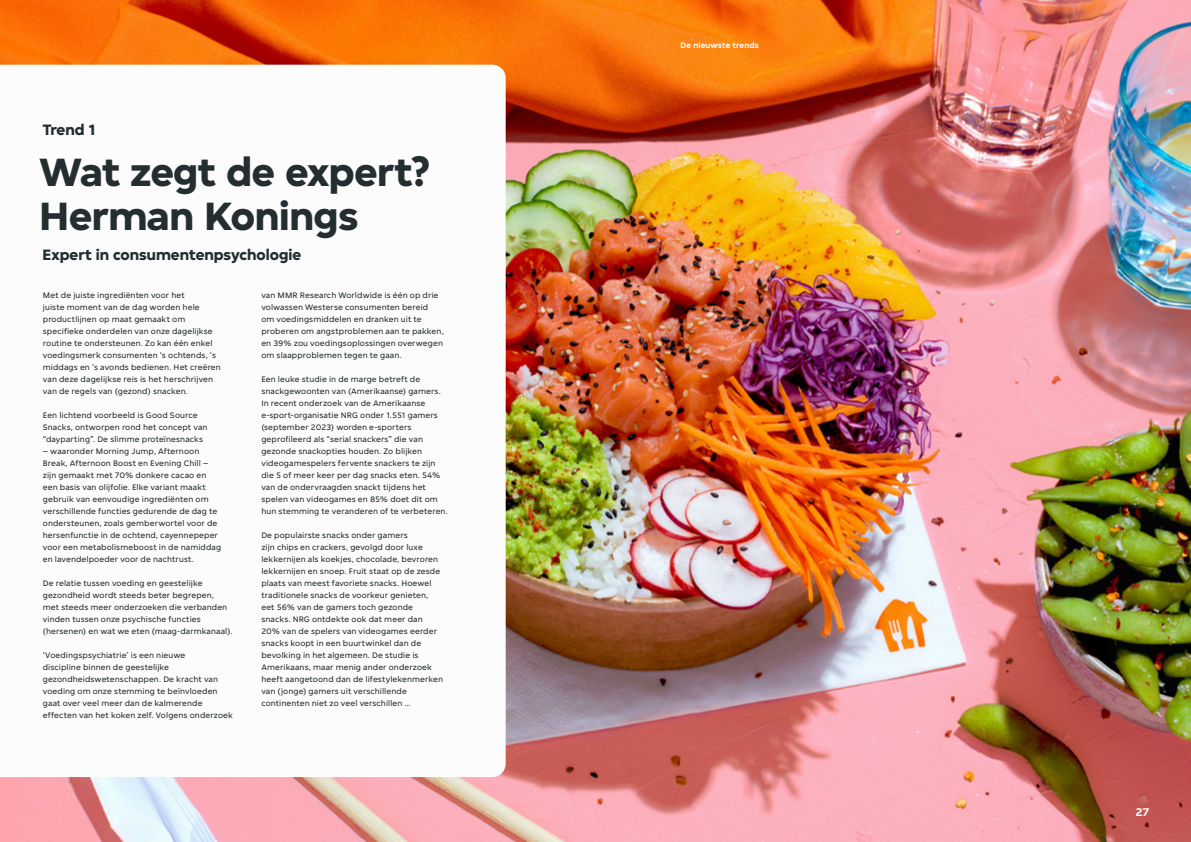
<style>
.page{position:relative;width:1191px;height:842px;background:#fff}
.page>*{position:absolute;margin:0;border:0;box-sizing:border-box;transform-origin:0 0}
.t1{font:800 42px/44px "JET Sans";letter-spacing:-.005em;color:#242e30}
.t2{font:800 16px "JET Sans";color:#242e30}
.t3{font:700 12px "JET Sans";color:#fff}
.t4{font:8.5px/12px "JET Sans";letter-spacing:.01em;color:#242e30}
.t5{font:700 8.5px "JET Sans";letter-spacing:.015em;color:#fff}
</style>
<div class="page">
<img style="left:0;top:0;width:1191px;height:842px">
<svg style="left:0;top:65px;width:506px;height:712px"></svg>
<h2 class="t2" style="left:43px;top:119px;width:55px">Trend 1</h2>
<h1 class="t1" style="left:40px;top:152px;width:392px">Wat zegt de expert?<br>Herman Konings</h1>
<h2 class="t2" style="left:43px;top:244px;width:260px">Expert in consumentenpsychologie</h2>
<p class="t4" style="left:43px;top:289px;width:179px">Met de juiste ingrediënten voor het<br>juiste moment van de dag worden hele productlijnen op maat gemaakt om specifieke onderdelen van onze dagelijkse routine te ondersteunen. Zo kan één enkel voedingsmerk consumenten ‘s ochtends, ‘s middags en ‘s avonds bedienen. Het creëren van deze dagelijkse reis is het herschrijven van de regels van (gezond) snacken.</p>
<p class="t4" style="left:43px;top:409px;width:166px">Een lichtend voorbeeld is Good Source<br>Snacks, ontworpen rond het concept van “dayparting”. De slimme proteïnesnacks</p>
<p class="t4" style="left:43px;top:445px;width:180px">– waaronder Morning Jump, Afternoon Break, Afternoon Boost en Evening Chill – zijn gemaakt met 70% donkere cacao en een basis van olijfolie. Elke variant maakt gebruik van eenvoudige ingrediënten om verschillende functies gedurende de dag te ondersteunen, zoals gemberwortel voor de hersenfunctie in de ochtend, cayennepeper voor een metabolismeboost in de namiddag en lavendelpoeder voor de nachtrust.</p>
<p class="t4" style="left:43px;top:578px;width:191px">De relatie tussen voeding en geestelijke gezondheid wordt steeds beter begrepen, met steeds meer onderzoeken die verbanden vinden tussen onze psychische functies (hersenen) en wat we eten (maag-darmkanaal).</p>
<p class="t4" style="left:43px;top:650px;width:192px">‘Voedingspsychiatrie’ is een nieuwe<br>discipline binnen de geestelijke gezondheidswetenschappen. De kracht van voeding om onze stemming te beïnvloeden gaat over veel meer dan de kalmerende effecten van het koken zelf. Volgens onderzoek</p>
<p class="t4" style="left:261px;top:290px;width:184px">van MMR Research Worldwide is één op drie volwassen Westerse consumenten bereid<br>om voedingsmiddelen en dranken uit te proberen om angstproblemen aan te pakken, en 39% zou voedingsoplossingen overwegen om slaapproblemen tegen te gaan.</p>
<p class="t4" style="left:261px;top:374px;width:188px">Een leuke studie in de marge betreft de snackgewoonten van (Amerikaanse) gamers.<br>In recent onderzoek van de Amerikaanse e-sport-organisatie NRG onder 1.551 gamers (september 2023) worden e-sporters geprofileerd als “serial snackers” die van gezonde snackopties houden. Zo blijken videogamespelers fervente snackers te zijn die 5 of meer keer per dag snacks eten. 54% van de ondervraagden snackt tijdens het spelen van videogames en 85% doet dit om hun stemming te veranderen of te verbeteren.</p>
<p class="t4" style="left:261px;top:530px;width:183px">De populairste snacks onder gamers<br>zijn chips en crackers, gevolgd door luxe lekkernijen als koekjes, chocolade, bevroren lekkernijen en snoep. Fruit staat op de zesde plaats van meest favoriete snacks. Hoewel traditionele snacks de voorkeur genieten, eet 56% van de gamers toch gezonde snacks. NRG ontdekte ook dat meer dan 20% van de spelers van videogames eerder snacks koopt in een buurtwinkel dan de bevolking in het algemeen. De studie is Amerikaans, maar menig ander onderzoek heeft aangetoond dan de lifestylekenmerken van (jonge) gamers uit verschillende continenten niet zo veel verschillen …</p>
<p class="t5" style="left:680px;top:40px;width:80px">De nieuwste trends</p>
<h3 class="t3" style="left:1135px;top:804px;width:15px">27</h3>
</div>
